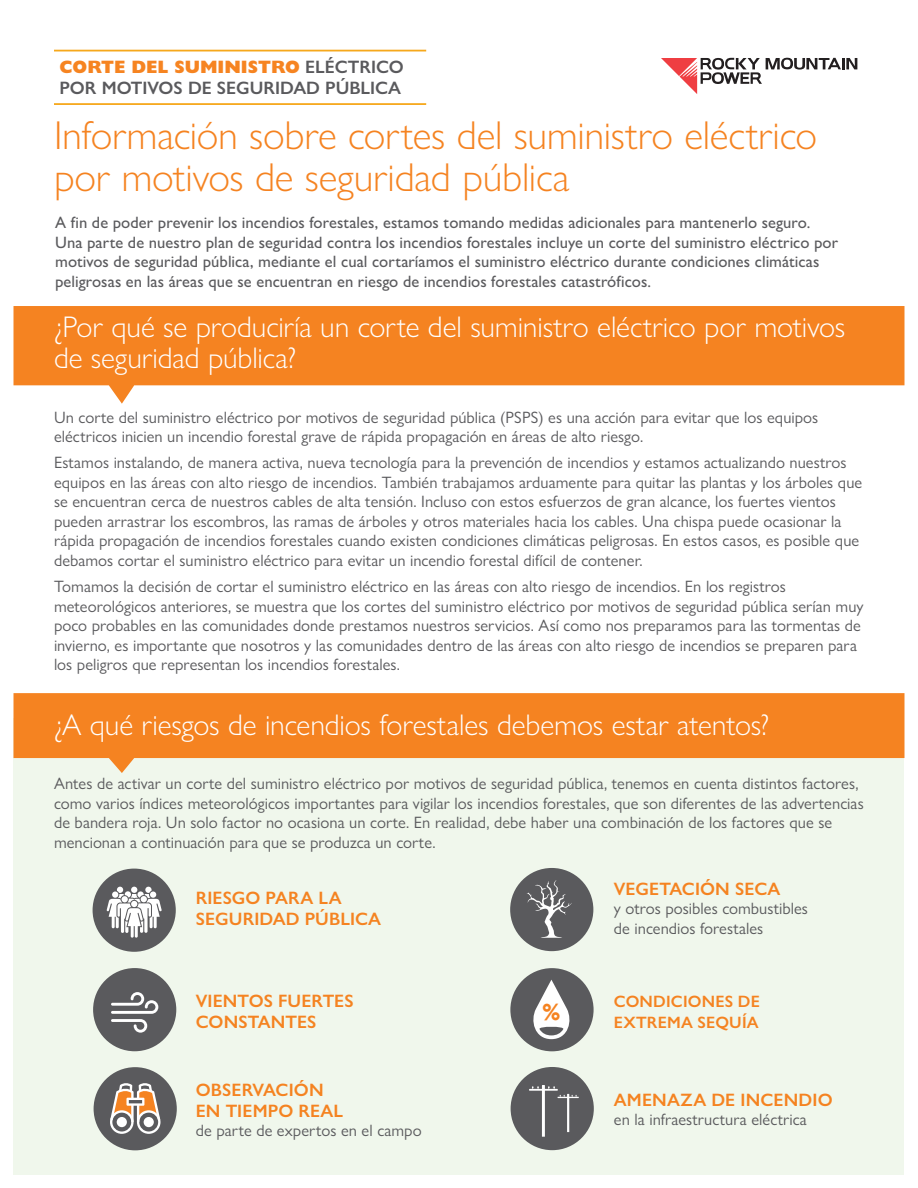
<style>
.page{position:relative;width:918px;height:1188px;background:#fff}
.page>*{position:absolute;margin:0;border:0;box-sizing:border-box;transform-origin:0 0}
.t1{font:300 40.5px/42px "Gill Sans Nova";letter-spacing:-.005em;color:#f58321}
.t2{font:300 30px/31.5px "Gill Sans Nova";letter-spacing:-.005em;color:#fff}
.t3{font:700 23.85px "Gill Sans";color:#f58321}
.t4{font:600 18px/21px "Gill Sans Nova";letter-spacing:.005em;color:#f58321}
.t5{font:600 18px/21.6px "Gill Sans Nova";color:#5a5a5d}
.t6{font:16.5px/19.5px "Gill Sans Nova";color:#5a5a5d}
.t7{font:500 16.5px/19.5px "Gill Sans Nova";letter-spacing:.005em;color:#5a5a5d}
.t8{font:600 16.5px/21px "Gill Sans Nova";letter-spacing:.01em;color:#f58321}
.s1{font-weight:800;color:#f68421}
</style>
<div class="page">
<div style="left:14px;top:718px;width:890px;height:456px;background:#f0f7ec"></div>
<svg style="left:14px;top:693px;width:890px;height:80px;fill:#f58321"></svg>
<svg style="left:14px;top:306px;width:890px;height:98px;fill:#f58321"></svg>
<div style="left:510px;top:868px;width:83px;height:83px;background:#5a5a5d;border-radius:50%"></div>
<svg style="left:527px;top:880px;width:45px;height:58px"></svg>
<div style="left:93px;top:968px;width:83px;height:83px;background:#5a5a5d;border-radius:50%"></div>
<svg style="left:111px;top:992px;width:47px;height:41px"></svg>
<div style="left:94px;top:1067px;width:83px;height:83px;background:#5a5a5d;border-radius:50%"></div>
<svg style="left:110px;top:1083px;width:51px;height:51px"></svg>
<div style="left:510px;top:968px;width:84px;height:83px;background:#5a5a5d;border-radius:50%"></div>
<svg style="left:533px;top:980px;width:37px;height:59px"></svg>
<div style="left:511px;top:1067px;width:83px;height:83px;background:#5a5a5d;border-radius:50%"></div>
<svg style="left:529px;top:1085px;width:50px;height:52px"></svg>
<div style="left:93px;top:869px;width:83px;height:83px;background:#5a5a5d;border-radius:50%"></div>
<svg style="left:107px;top:887px;width:55px;height:51px"></svg>
<svg style="left:661px;top:58px;width:196px;height:36px"></svg>
<hr style="left:54px;top:50px;width:372px;height:1px;background:#f6a81c">
<hr style="left:54px;top:103px;width:372px;height:2px;background:#f6a81c">
<p class="t5" style="left:60px;top:56px;width:346px"><span class="s1">CORTE DEL SUMINISTRO</span> ELÉCTRICO<br>POR MOTIVOS DE SEGURIDAD PÚBLICA</p>
<h1 class="t1" style="left:54px;top:114px;width:765px">Información sobre cortes del suministro eléctrico por motivos de seguridad pública</h1>
<p class="t7" style="left:55px;top:213px;width:784px">A fin de poder prevenir los incendios forestales, estamos tomando medidas adicionales para mantenerlo seguro.<br>Una parte de nuestro plan de seguridad contra los incendios forestales incluye un corte del suministro eléctrico por motivos de seguridad pública, mediante el cual cortaríamos el suministro eléctrico durante condiciones climáticas peligrosas en las áreas que se encuentran en riesgo de incendios forestales catastróficos.</p>
<h2 class="t2" style="left:54px;top:311px;width:793px">¿Por qué se produciría un corte del suministro eléctrico por motivos de seguridad pública?</h2>
<p class="t6" style="left:54px;top:407px;width:766px">Un corte del suministro eléctrico por motivos de seguridad pública (PSPS) es una acción para evitar que los equipos eléctricos inicien un incendio forestal grave de rápida propagación en áreas de alto riesgo.</p>
<p class="t6" style="left:54px;top:453px;width:810px">Estamos instalando, de manera activa, nueva tecnología para la prevención de incendios y estamos actualizando nuestros equipos en las áreas con alto riesgo de incendios. También trabajamos arduamente para quitar las plantas y los árboles que se encuentran cerca de nuestros cables de alta tensión. Incluso con estos esfuerzos de gran alcance, los fuertes vientos pueden arrastrar los escombros, las ramas de árboles y otros materiales hacia los cables. Una chispa puede ocasionar la rápida propagación de incendios forestales cuando existen condiciones climáticas peligrosas. En estos casos, es posible que debamos cortar el suministro eléctrico para evitar un incendio forestal difícil de contener.</p>
<p class="t6" style="left:54px;top:577px;width:811px">Tomamos la decisión de cortar el suministro eléctrico en las áreas con alto riesgo de incendios. En los registros meteorológicos anteriores, se muestra que los cortes del suministro eléctrico por motivos de seguridad pública serían muy poco probables en las comunidades donde prestamos nuestros servicios. Así como nos preparamos para las tormentas de invierno, es importante que nosotros y las comunidades dentro de las áreas con alto riesgo de incendios se preparen para los peligros que representan los incendios forestales.</p>
<h3 class="t3" style="left:65px;top:593px;width:21px">%</h3>
<h2 class="t2" style="left:54px;top:709px;width:717px">¿A qué riesgos de incendios forestales debemos estar atentos?</h2>
<p class="t6" style="left:54px;top:774px;width:811px">Antes de activar un corte del suministro eléctrico por motivos de seguridad pública, tenemos en cuenta distintos factores, como varios índices meteorológicos importantes para vigilar los incendios forestales, que son diferentes de las advertencias de bandera roja. Un solo factor no ocasiona un corte. En realidad, debe haber una combinación de los factores que se mencionan a continuación para que se produzca un corte.</p>
<h3 class="t3" style="left:348px;top:791px;width:21px">%</h3>
<p class="t4" style="left:196px;top:887px;width:187px">RIESGO PARA LA<br>SEGURIDAD PÚBLICA</p>
<p class="t4" style="left:196px;top:990px;width:159px">VIENTOS FUERTES<br>CONSTANTES</p>
<p class="t4" style="left:196px;top:1079px;width:149px">OBSERVACIÓN<br>EN TIEMPO REAL</p>
<p class="t6" style="left:196px;top:1121px;width:227px">de parte de expertos en el campo</p>
<h3 class="t3" style="left:542px;top:993px;width:21px">%</h3>
<p class="t4" style="left:614px;top:878px;width:168px">VEGETACIÓN SECA</p>
<p class="t6" style="left:614px;top:899px;width:196px">y otros posibles combustibles de incendios forestales</p>
<p class="t8" style="left:614px;top:990px;width:148px">CONDICIONES DE<br>EXTREMA SEQUÍA</p>
<p class="t4" style="left:614px;top:1089px;width:220px">AMENAZA DE INCENDIO</p>
<p class="t6" style="left:614px;top:1110px;width:194px">en la infraestructura eléctrica</p>
</div>
